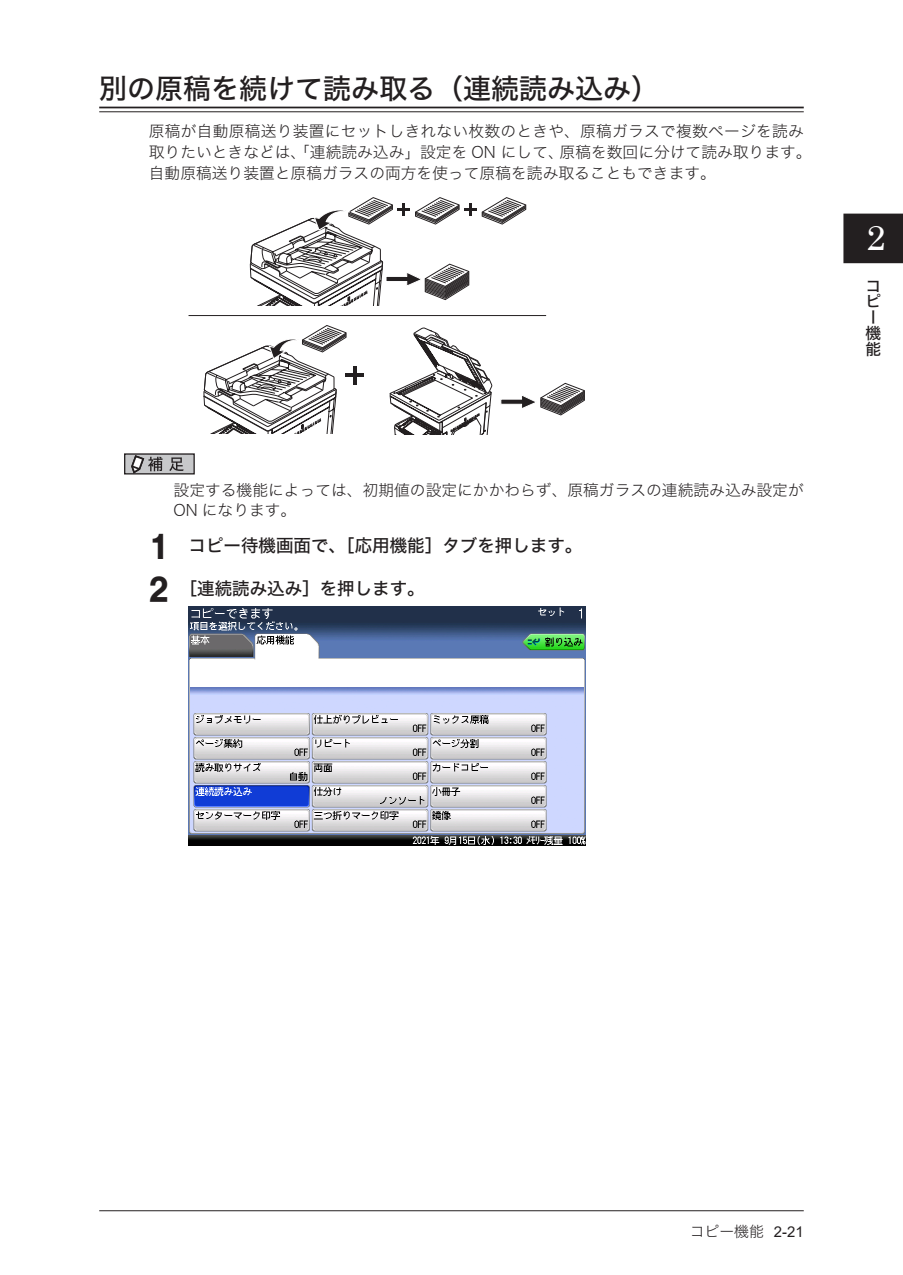
<style>
.page{position:relative;width:903px;height:1275px;background:#fff}
.page>*{position:absolute;margin:0;border:0;box-sizing:border-box;transform-origin:0 0}
.t1{font:35px "Century Schoolbook";color:#fff}
.t2{font:28px "Hira Kaku Std W5";color:#231f20}
.t3{font:17.5px "Hira Kaku Std W5";color:#231f20}
.t4{font:15.75px/21px "Hira Kaku Std W2";color:#231f20}
.t5{font:15.75px/15.8px "Hira Kaku Std W5";color:#231f20}
.t6{font:14.88px "Hira Kaku Std W2";color:#231f20}
.s1{font-family:"Neue Haas Grotesk Text Pro";font-weight:700;font-size:35px}
.s2{font-family:"Arial"}
</style>
<div class="page">
<div style="left:843px;top:214px;width:60px;height:49px;background:#231f20"></div>
<hr style="left:99px;top:1210px;width:705px;height:1px;background:#231f20">
<hr style="left:99px;top:107px;width:705px;height:1px;background:#231f20">
<hr style="left:99px;top:111px;width:705px;height:1px;background:#231f20">
<hr style="left:345px;top:373px;width:19px;height:4px;background:#231f20">
<hr style="left:353px;top:366px;width:4px;height:19px;background:#231f20">
<svg style="left:249px;top:197px;width:278px;height:109px"></svg>
<svg style="left:203px;top:325px;width:144px;height:109px"></svg>
<svg style="left:500px;top:382px;width:85px;height:34px"></svg>
<hr style="left:189px;top:315px;width:357px;height:1px;background:#231f20">
<svg style="left:389px;top:327px;width:103px;height:107px"></svg>
<div style="left:125px;top:454px;width:69px;height:20px;background:#c7c8ca"></div>
<div style="left:124px;top:453px;width:71px;height:21px;border:1px solid #231f20"></div>
<svg style="left:169px;top:457px;width:15px;height:14px"></svg>
<svg style="left:130px;top:454px;width:32px;height:20px"></svg>
<img style="left:189px;top:607px;width:396px;height:238px">
<h2 class="t2" style="left:99px;top:67px;width:561px">別の原稿を続けて読み取る（連続読み込み）</h2>
<p class="t4" style="left:149px;top:120px;width:664px">原稿が自動原稿送り装置にセットしきれない枚数のときや、原稿ガラスで複数ページを読み取りたいときなどは、「連続読み込み」設定を ON にして、原稿を数回に分けて読み取ります。自動原稿送り装置と原稿ガラスの両方を使って原稿を読み取ることもできます。</p>
<p class="t4" style="left:174px;top:480px;width:631px;line-height:19.2px">設定する機能によっては、初期値の設定にかかわらず、原稿ガラスの連続読み込み設定が<br>ON になります。</p>
<p class="t3" style="left:152px;top:532px;width:432px"><span class="s1">1</span> コピー待機画面で、［応用機能］タブを押します。</p>
<p class="t3" style="left:149px;top:575px;width:277px"><span class="s1">2</span> ［連続読み込み］を押します。</p>
<h1 class="t1" style="left:866px;top:208px;width:21px">2</h1>
<p class="t5" style="left:865px;top:278px;width:17px">コピー機能</p>
<p class="t6" style="left:690px;top:1220px;width:116px">コピー機能 <span class="s2">2-21</span></p>
</div>
